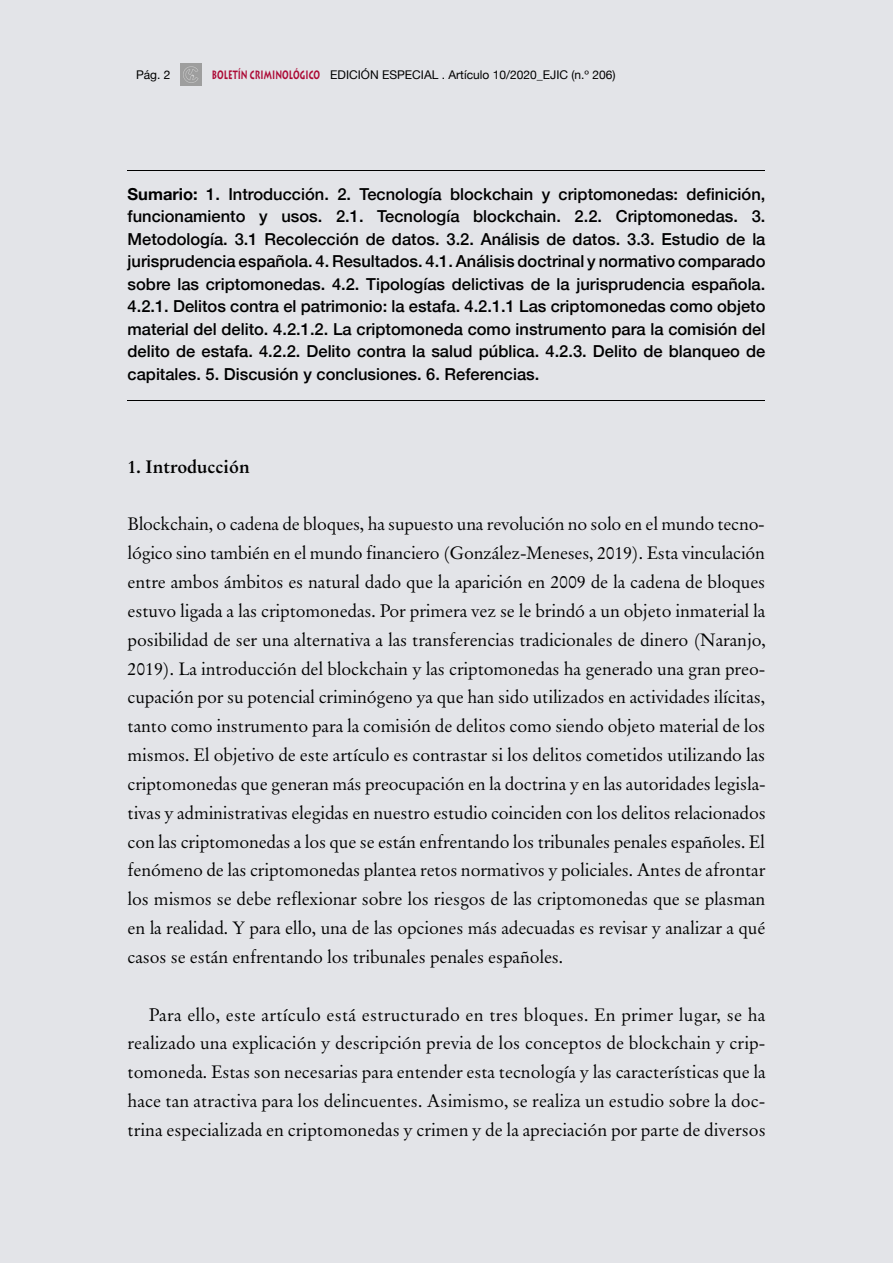
<style>
.page{position:relative;width:893px;height:1263px;background:#e3e4e8}
.page>*{position:absolute;margin:0;border:0;box-sizing:border-box;transform-origin:0 0}
.t1{font:18px/28.8px "Original Garamond BT";letter-spacing:-.005em;color:#000;text-align:justify}
.t2{font:700 18px "Original Garamond BT";color:#000}
.t3{font:500 16.5px/22.5px "Helvetica Neue";color:#000;text-align:justify}
.t4{font:12px "Helvetica Neue";color:#000}
.s1{font-family:"Lithos";font-weight:700;color:#ac0935}
.s2{font-weight:700}
</style>
<div class="page">
<img style="left:181px;top:64px;width:21px;height:21px">
<hr style="left:128px;top:400px;width:637px;height:1px;background:#000">
<hr style="left:128px;top:170px;width:637px;height:1px;background:#000">
<p class="t4" style="left:136px;top:68px;width:36px">Pág. 2</p>
<p class="t4" style="left:212px;top:68px;width:405px"><span class="s1">BOLETÍN CRIMINOLÓGICO</span> EDICIÓN ESPECIAL . Artículo 10/2020_EJIC (n.º 206)</p>
<p class="t3" style="left:128px;top:181px;width:639px"><span class="s2">Sumario:</span> 1. Introducción. 2. Tecnología blockchain y criptomonedas: definición, funcionamiento y usos. 2.1. Tecnología blockchain. 2.2. Criptomonedas. 3.<br>Metodología. 3.1 Recolección de datos. 3.2. Análisis de datos. 3.3. Estudio de la jurisprudencia española. 4. Resultados. 4.1. Análisis doctrinal y normativo comparado sobre las criptomonedas. 4.2. Tipologías delictivas de la jurisprudencia española.<br>4.2.1. Delitos contra el patrimonio: la estafa. 4.2.1.1 Las criptomonedas como objeto material del delito. 4.2.1.2. La criptomoneda como instrumento para la comisión del delito de estafa. 4.2.2. Delito contra la salud pública. 4.2.3. Delito de blanqueo de capitales. 5. Discusión y conclusiones. 6. Referencias.</p>
<p class="t2" style="left:128px;top:455px;width:124px">1. Introducción</p>
<p class="t1" style="left:128px;top:510px;width:640px">Blockchain, o cadena de bloques, ha supuesto una revolución no solo en el mundo tecno&shy;lógico sino también en el mundo financiero (González-Meneses, 2019). Esta vinculación entre ambos ámbitos es natural dado que la aparición en 2009 de la cadena de bloques estuvo ligada a las criptomonedas. Por primera vez se le brindó a un objeto inmaterial la posibilidad de ser una alternativa a las transferencias tradicionales de dinero (Naranjo, 2019). La introducción del blockchain y las criptomonedas ha generado una gran preo&shy;cupación por su potencial criminógeno ya que han sido utilizados en actividades ilícitas, tanto como instrumento para la comisión de delitos como siendo objeto material de los mismos. El objetivo de este artículo es contrastar si los delitos cometidos utilizando las criptomonedas que generan más preocupación en la doctrina y en las autoridades legisla&shy;tivas y administrativas elegidas en nuestro estudio coinciden con los delitos relacionados con las criptomonedas a los que se están enfrentando los tribunales penales españoles. El fenómeno de las criptomonedas plantea retos normativos y policiales. Antes de afrontar los mismos se debe reflexionar sobre los riesgos de las criptomonedas que se plasman en la realidad. Y para ello, una de las opciones más adecuadas es revisar y analizar a qué casos se están enfrentando los tribunales penales españoles.</p>
<p class="t1" style="left:128px;top:1000px;width:640px;text-indent:21px">Para ello, este artículo está estructurado en tres bloques. En primer lugar, se ha realizado una explicación y descripción previa de los conceptos de blockchain y crip&shy;tomoneda. Estas son necesarias para entender esta tecnología y las características que la hace tan atractiva para los delincuentes. Asimismo, se realiza un estudio sobre la doc&shy;trina especializada en criptomonedas y crimen y de la apreciación por parte de diversos</p>
</div>
